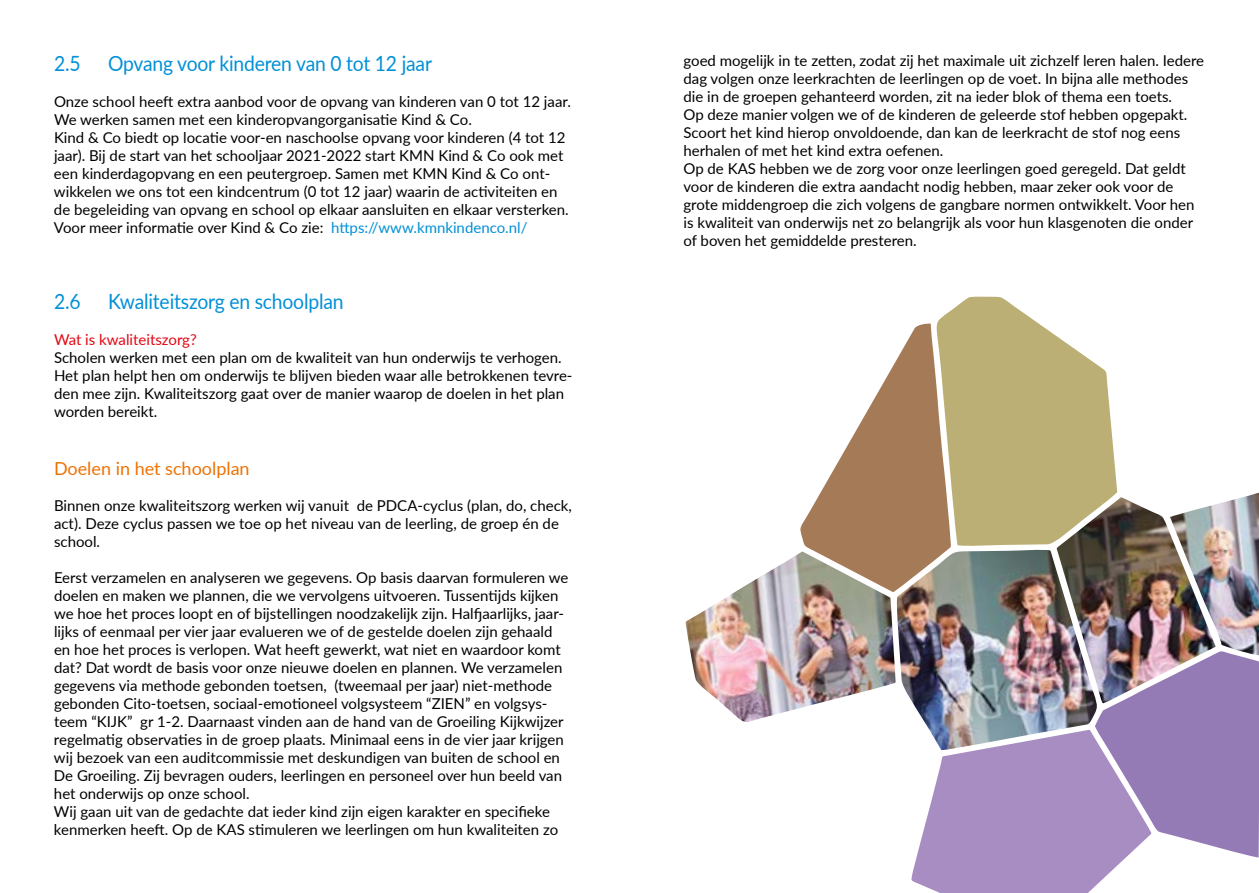
<style>
.page{position:relative;width:1259px;height:893px;background:#fff}
.page>*{position:absolute;margin:0;border:0;box-sizing:border-box;transform-origin:0 0}
.t1{font:21px "Lato";letter-spacing:-.01em;color:#0090d7;scale:.92 1}
.t2{font:18px "Lato";color:#ee7203}
.t3{font:15px/18px "Lato";color:#000}
.t4{font:15px "Lato";color:#e30613}
.s1{color:#0090d7}
</style>
<div class="page">
<svg style="left:938px;top:296px;width:97px;height:25px"></svg>
<img style="left:685px;top:321px;width:574px;height:572px">
<h1 class="t1" style="left:54px;top:48px;width:30px">2.5</h1>
<h1 class="t1" style="left:108px;top:48px;width:354px">Opvang voor kinderen van 0 tot 12 jaar</h1>
<p class="t3" style="left:54px;top:92px;width:518px">Onze school heeft extra aanbod voor de opvang van kinderen van 0 tot 12 jaar.<br>We werken samen met een kinderopvangorganisatie Kind &amp; Co.<br>Kind &amp; Co biedt op locatie voor-en naschoolse opvang voor kinderen (4 tot 12 jaar). Bij de start van het schooljaar 2021-2022 start KMN Kind &amp; Co ook met een kinderdagopvang en een peutergroep. Samen met KMN Kind &amp; Co ont&shy;wikkelen we ons tot een kindcentrum (0 tot 12 jaar) waarin de activiteiten en de begeleiding van opvang en school op elkaar aansluiten en elkaar versterken.<br>Voor meer informatie over Kind &amp; Co zie: <span class="s1">https://www.kmnkindenco.nl/</span></p>
<h1 class="t1" style="left:54px;top:287px;width:30px">2.6</h1>
<h1 class="t1" style="left:108px;top:287px;width:257px">Kwaliteitszorg en schoolplan</h1>
<p class="t4" style="left:54px;top:329px;width:144px">Wat is kwaliteitszorg?</p>
<p class="t3" style="left:54px;top:348px;width:520px">Scholen werken met een plan om de kwaliteit van hun onderwijs te verhogen.<br>Het plan helpt hen om onderwijs te blijven bieden waar alle betrokkenen tevre&shy;den mee zijn. Kwaliteitszorg gaat over de manier waarop de doelen in het plan worden bereikt.</p>
<p class="t2" style="left:54px;top:456px;width:197px">Doelen in het schoolplan</p>
<p class="t3" style="left:54px;top:496px;width:519px">Binnen onze kwaliteitszorg werken wij vanuit de PDCA-cyclus (plan, do, check, act). Deze cyclus passen we toe op het niveau van de leerling, de groep én de school.</p>
<p class="t3" style="left:54px;top:568px;width:516px">Eerst verzamelen en analyseren we gegevens. Op basis daarvan formuleren we doelen en maken we plannen, die we vervolgens uitvoeren. Tussentijds kijken we hoe het proces loopt en of bijstellingen noodzakelijk zijn. Halfjaarlijks, jaar&shy;lijks of eenmaal per vier jaar evalueren we of de gestelde doelen zijn gehaald en hoe het proces is verlopen. Wat heeft gewerkt, wat niet en waardoor komt dat? Dat wordt de basis voor onze nieuwe doelen en plannen. We verzamelen gegevens via methode gebonden toetsen, (tweemaal per jaar) niet-methode gebonden Cito-toetsen, sociaal-emotioneel volgsysteem “ZIEN” en volgsys&shy;teem “KIJK” gr 1-2. Daarnaast vinden aan de hand van de Groeiling Kijkwijzer regelmatig observaties in de groep plaats. Minimaal eens in de vier jaar krijgen wij bezoek van een auditcommissie met deskundigen van buiten de school en De Groeiling. Zij bevragen ouders, leerlingen en personeel over hun beeld van het onderwijs op onze school.<br>Wij gaan uit van de gedachte dat ieder kind zijn eigen karakter en specifieke kenmerken heeft. Op de KAS stimuleren we leerlingen om hun kwaliteiten zo</p>
<p class="t3" style="left:683px;top:51px;width:522px">goed mogelijk in te zetten, zodat zij het maximale uit zichzelf leren halen. Iedere dag volgen onze leerkrachten de leerlingen op de voet. In bijna alle methodes die in de groepen gehanteerd worden, zit na ieder blok of thema een toets.<br>Op deze manier volgen we of de kinderen de geleerde stof hebben opgepakt.<br>Scoort het kind hierop onvoldoende, dan kan de leerkracht de stof nog eens herhalen of met het kind extra oefenen.<br>Op de KAS hebben we de zorg voor onze leerlingen goed geregeld. Dat geldt voor de kinderen die extra aandacht nodig hebben, maar zeker ook voor de grote middengroep die zich volgens de gangbare normen ontwikkelt. Voor hen is kwaliteit van onderwijs net zo belangrijk als voor hun klasgenoten die onder of boven het gemiddelde presteren.</p>
</div>
